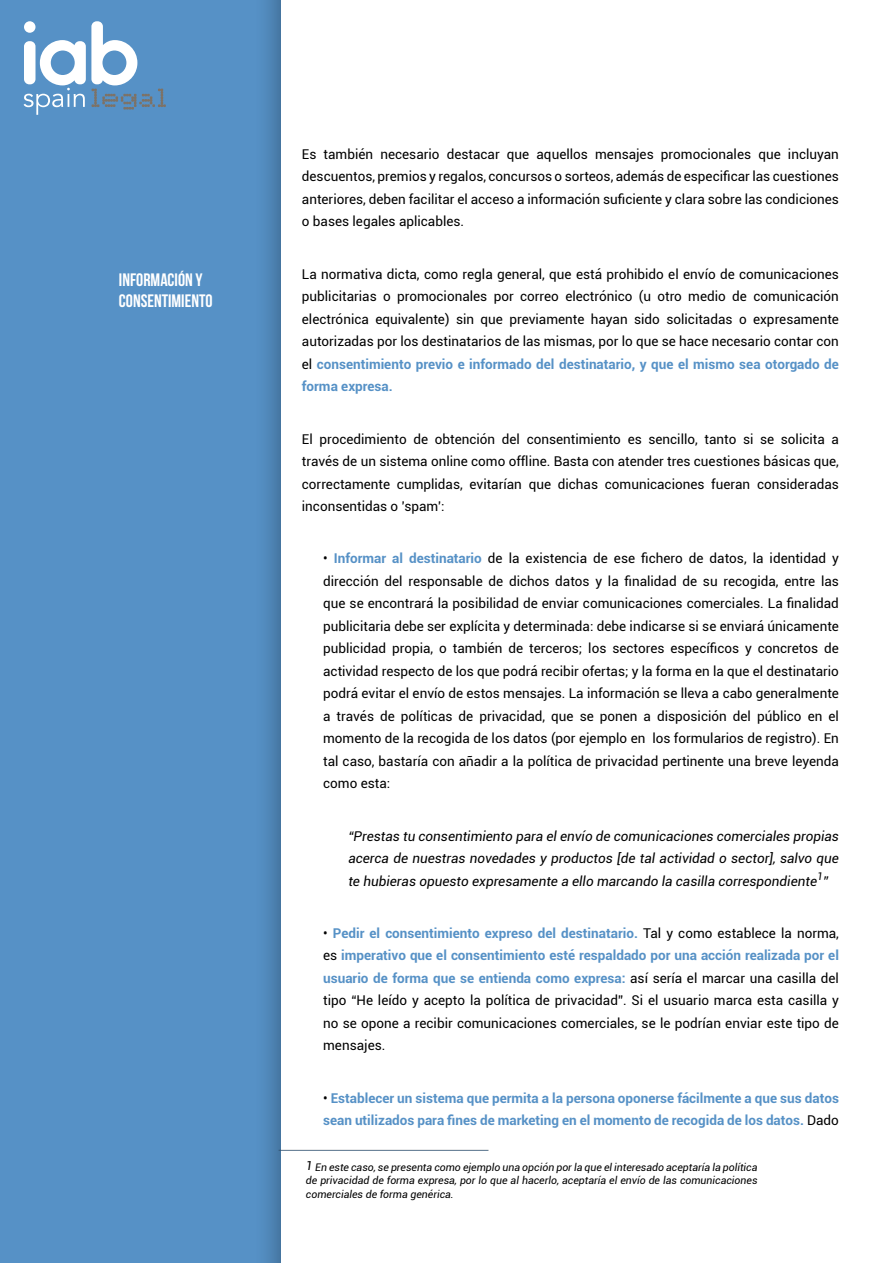
<style>
.page{position:relative;width:893px;height:1263px;background:#fff}
.page>*{position:absolute;margin:0;border:0;box-sizing:border-box;transform-origin:0 0}
.t1{font:18px/21px "Bebas Neue";color:#fff}
.t2{font:13.5px/22.5px "Roboto";color:#000;text-align:justify}
.t3{font:italic 13.5px/22.5px "Roboto";color:#000;text-align:justify}
.t4{font:700 13.5px/22.5px "Roboto";color:#5691c6}
.t5{font:italic 10.5px/13.5px "Roboto";color:#000;text-align:justify}
.s1{font-weight:700;color:#5691c6}
.s2{font-size:13.5px}
.s3{font-weight:400;color:#000}
.s4{font-size:12.3px}
</style>
<div class="page">
<div style="left:0;top:0;width:295px;height:1263px;background:#000;opacity:.39"></div>
<svg style="left:24px;top:21px;width:142px;height:94px"></svg>
<div style="left:266px;top:1137px;width:236px;height:14px;background:#000;opacity:.39"></div>
<h1 class="t1" style="left:119px;top:269px;width:95px">INFORMACIÓN Y<br>CONSENTIMIENTO</h1>
<p class="t2" style="left:302px;top:142px;width:539px">Es también necesario destacar que aquellos mensajes promocionales que incluyan descuentos, premios y regalos, concursos o sorteos, además de especificar las cuestiones anteriores, deben facilitar el acceso a información suficiente y clara sobre las condiciones o bases legales aplicables.</p>
<p class="t2" style="left:302px;top:262px;width:539px">La normativa dicta, como regla general, que está prohibido el envío de comunicaciones publicitarias o promocionales por correo electrónico (u otro medio de comunicación electrónica equivalente) sin que previamente hayan sido solicitadas o expresamente autorizadas por los destinatarios de las mismas, por lo que se hace necesario contar con el <span class="s1">consentimiento previo e informado del destinatario, y que el mismo sea otorgado de forma expresa.</span></p>
<p class="t2" style="left:302px;top:427px;width:539px">El procedimiento de obtención del consentimiento es sencillo, tanto si se solicita a través de un sistema online como offline. Basta con atender tres cuestiones básicas que, correctamente cumplidas, evitarían que dichas comunicaciones fueran consideradas inconsentidas o 'spam':</p>
<p class="t2" style="left:323px;top:547px;width:517px">• <span class="s1">Informar al destinatario</span> de la existencia de ese fichero de datos, la identidad y dirección del responsable de dichos datos y la finalidad de su recogida, entre las que se encontrará la posibilidad de enviar comunicaciones comerciales. La finalidad publicitaria debe ser explícita y determinada: debe indicarse si se enviará únicamente publicidad propia, o también de terceros; los sectores específicos y concretos de actividad respecto de los que podrá recibir ofertas; y la forma en la que el destinatario podrá evitar el envío de estos mensajes. La información se lleva a cabo generalmente a través de políticas de privacidad, que se ponen a disposición del público en el momento de la recogida de los datos (por ejemplo en los formularios de registro). En tal caso, bastaría con añadir a la política de privacidad pertinente una breve leyenda como esta:</p>
<p class="t3" style="left:348px;top:824px;width:492px">“Prestas tu consentimiento para el envío de comunicaciones comerciales propias acerca de nuestras novedades y productos [de tal actividad o sector], salvo que te hubieras opuesto expresamente a ello marcando la casilla correspondiente</p>
<p class="t5" style="left:817px;top:869px;width:12px">1<span class="s2">”</span></p>
<p class="t2" style="left:323px;top:921px;width:517px">• <span class="s1">Pedir el consentimiento expreso del destinatario.</span> Tal y como establece la norma, es <span class="s1">imperativo que el consentimiento esté respaldado por una acción realizada por el usuario de forma que se entienda como expresa:</span> así sería el marcar una casilla del tipo “He leído y acepto la política de privacidad”. Si el usuario marca esta casilla y no se opone a recibir comunicaciones comerciales, se le podrían enviar este tipo de mensajes.</p>
<p class="t4" style="left:323px;top:1086px;width:517px"><span class="s3">•</span> Establecer un sistema que permita a la persona oponerse fácilmente a que sus datos sean utilizados para fines de marketing en el momento de recogida de los datos. <span class="s3">Dado</span></p>
<p class="t5" style="left:306px;top:1160px;width:453px"><span class="s4">1</span> En este caso, se presenta como ejemplo una opción por la que el interesado aceptaría la política de privacidad de forma expresa, por lo que al hacerlo, aceptaría el envío de las comunicaciones comerciales de forma genérica.</p>
</div>
